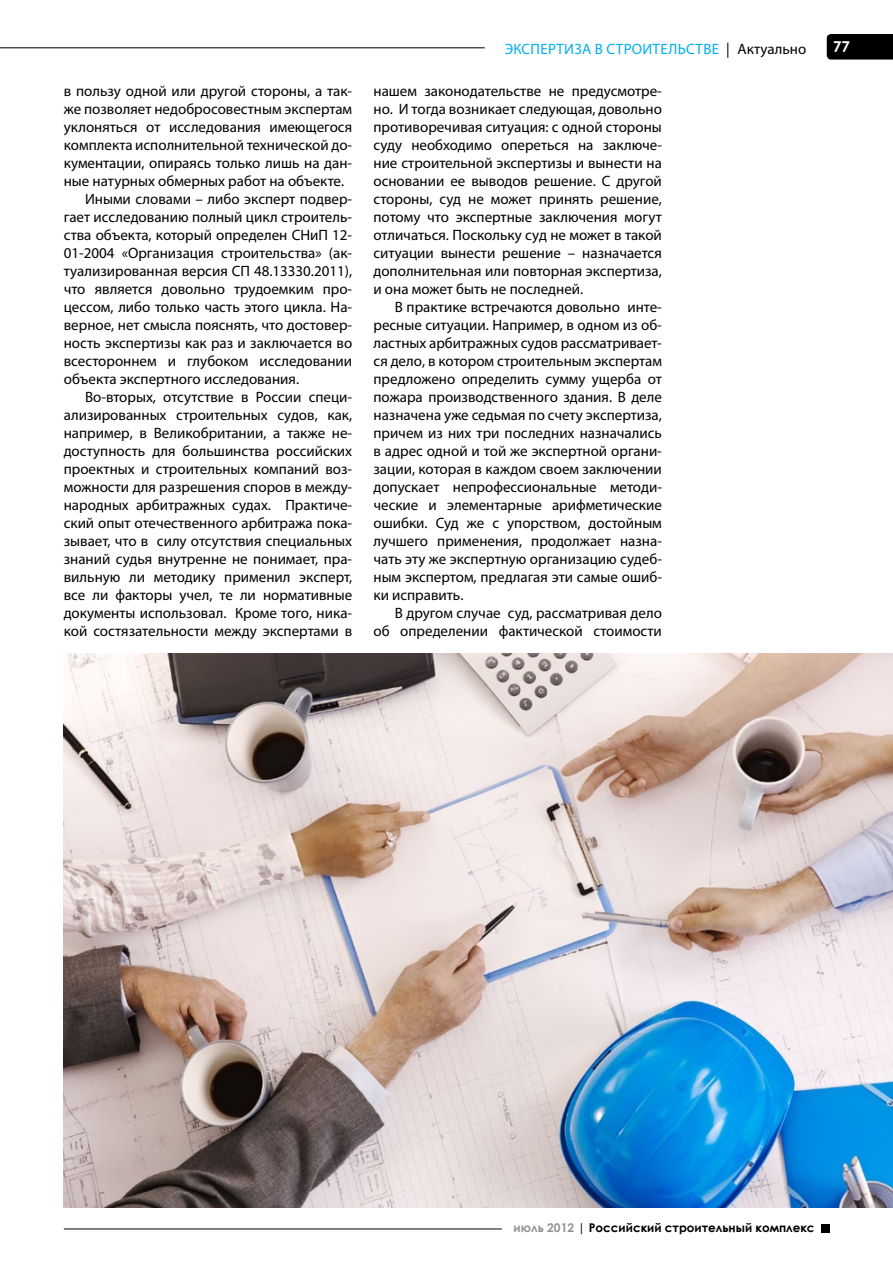
<style>
.page{position:relative;width:893px;height:1263px;background:#fff}
.page>*{position:absolute;margin:0;border:0;box-sizing:border-box;transform-origin:0 0}
.t1{font:15px/18px "Myriad Pro";color:#000;text-align:justify}
.t2{font:15px "Myriad Pro";letter-spacing:.02em;color:#00aeef}
.t3{font:700 15px "Century Gothic";color:#fff}
.t4{font:700 12px "Century Gothic";color:#000}
.s1{color:#000}
.s2{color:#919396}
.s3{font-weight:400}
</style>
<div class="page">
<div style="left:827px;top:34px;width:66px;height:26px;background:#000"></div>
<hr style="left:64px;top:1228px;width:438px;height:1px;background:#000">
<div style="left:821px;top:1224px;width:9px;height:8px;background:#000"></div>
<hr style="left:0;top:47px;width:485px;height:1px;background:#000">
<img style="left:64px;top:653px;width:829px;height:555px">
<p class="t1" style="left:64px;top:82px;width:290px">в пользу одной или другой стороны, а так-</p>
<p class="t1" style="left:64px;top:100px;width:290px">же позволяет недобросовестным экспертам</p>
<p class="t1" style="left:64px;top:118px;width:290px">уклоняться от исследования имеющегося</p>
<p class="t1" style="left:64px;top:136px;width:290px">комплекта исполнительной технической до-</p>
<p class="t1" style="left:64px;top:154px;width:290px">кументации, опираясь только лишь на дан-</p>
<p class="t1" style="left:64px;top:172px;width:282px">ные натурных обмерных работ на объекте.</p>
<p class="t1" style="left:85px;top:190px;width:269px">Иными словами – либо эксперт подвер-</p>
<p class="t1" style="left:64px;top:208px;width:290px">гает исследованию полный цикл строитель-</p>
<p class="t1" style="left:64px;top:226px;width:290px">ства объекта, который определен СНиП 12-</p>
<p class="t1" style="left:64px;top:244px;width:290px">01-2004 «Организация строительства» (ак-</p>
<p class="t1" style="left:64px;top:262px;width:290px">туализированная версия СП 48.13330.2011),</p>
<p class="t1" style="left:64px;top:280px;width:290px">что является довольно трудоемким про-</p>
<p class="t1" style="left:64px;top:298px;width:290px">цессом, либо только часть этого цикла. На-</p>
<p class="t1" style="left:64px;top:316px;width:290px">верное, нет смысла пояснять, что достовер-</p>
<p class="t1" style="left:64px;top:334px;width:290px">ность экспертизы как раз и заключается во</p>
<p class="t1" style="left:64px;top:352px;width:290px">всестороннем и глубоком исследовании</p>
<p class="t1" style="left:64px;top:370px;width:237px">объекта экспертного исследования.</p>
<p class="t1" style="left:85px;top:388px;width:269px">Во-вторых, отсутствие в России специ-</p>
<p class="t1" style="left:64px;top:406px;width:290px">ализированных строительных судов, как,</p>
<p class="t1" style="left:64px;top:424px;width:290px">например, в Великобритании, а также не-</p>
<p class="t1" style="left:64px;top:442px;width:290px">доступность для большинства российских</p>
<p class="t1" style="left:64px;top:460px;width:290px">проектных и строительных компаний воз-</p>
<p class="t1" style="left:64px;top:478px;width:290px">можности для разрешения споров в между-</p>
<p class="t1" style="left:64px;top:496px;width:290px">народных арбитражных судах. Практиче-</p>
<p class="t1" style="left:64px;top:514px;width:290px">ский опыт отечественного арбитража пока-</p>
<p class="t1" style="left:64px;top:532px;width:290px">зывает, что в силу отсутствия специальных</p>
<p class="t1" style="left:64px;top:550px;width:290px">знаний судья внутренне не понимает, пра-</p>
<p class="t1" style="left:64px;top:568px;width:290px">вильную ли методику применил эксперт,</p>
<p class="t1" style="left:64px;top:586px;width:290px">все ли факторы учел, те ли нормативные</p>
<p class="t1" style="left:64px;top:604px;width:290px">документы использовал. Кроме того, ника-</p>
<p class="t1" style="left:64px;top:622px;width:290px">кой состязательности между экспертами в</p>
<p class="t2" style="left:505px;top:40px;width:303px">экспертиза в строительстве <span class="s1">| Актуально</span></p>
<p class="t1" style="left:373px;top:82px;width:290px">нашем законодательстве не предусмотре&shy;но. И тогда возникает следующая, довольно противоречивая ситуация: с одной стороны суду необходимо опереться на заключе&shy;ние строительной экспертизы и вынести на основании ее выводов решение. С другой стороны, суд не может принять решение, потому что экспертные заключения могут отличаться. Поскольку суд не может в такой ситуации вынести решение – назначается дополнительная или повторная экспертиза, и она может быть не последней.</p>
<p class="t1" style="left:373px;top:298px;width:290px;text-indent:21px">В практике встречаются довольно инте&shy;ресные ситуации. Например, в одном из об&shy;ластных арбитражных судов рассматривает&shy;ся дело, в котором строительным экспертам предложено определить сумму ущерба от пожара производственного здания. В деле назначена уже седьмая по счету экспертиза, причем из них три последних назначались в адрес одной и той же экспертной органи&shy;зации, которая в каждом своем заключении допускает непрофессиональные методи&shy;ческие и элементарные арифметические ошибки. Суд же с упорством, достойным лучшего применения, продолжает назна&shy;чать эту же экспертную организацию судеб&shy;ным экспертом, предлагая эти самые ошиб&shy;ки исправить.</p>
<p class="t1" style="left:373px;top:604px;width:290px;text-align:right">В другом случае суд, рассматривая дело<br>об определении фактической стоимости</p>
<p class="t3" style="left:833px;top:35px;width:18px">77</p>
<p class="t4" style="left:514px;top:1218px;width:302px"><span class="s2">июль 2012</span> <span class="s3">|</span> Российский строительный комплекс</p>
</div>
